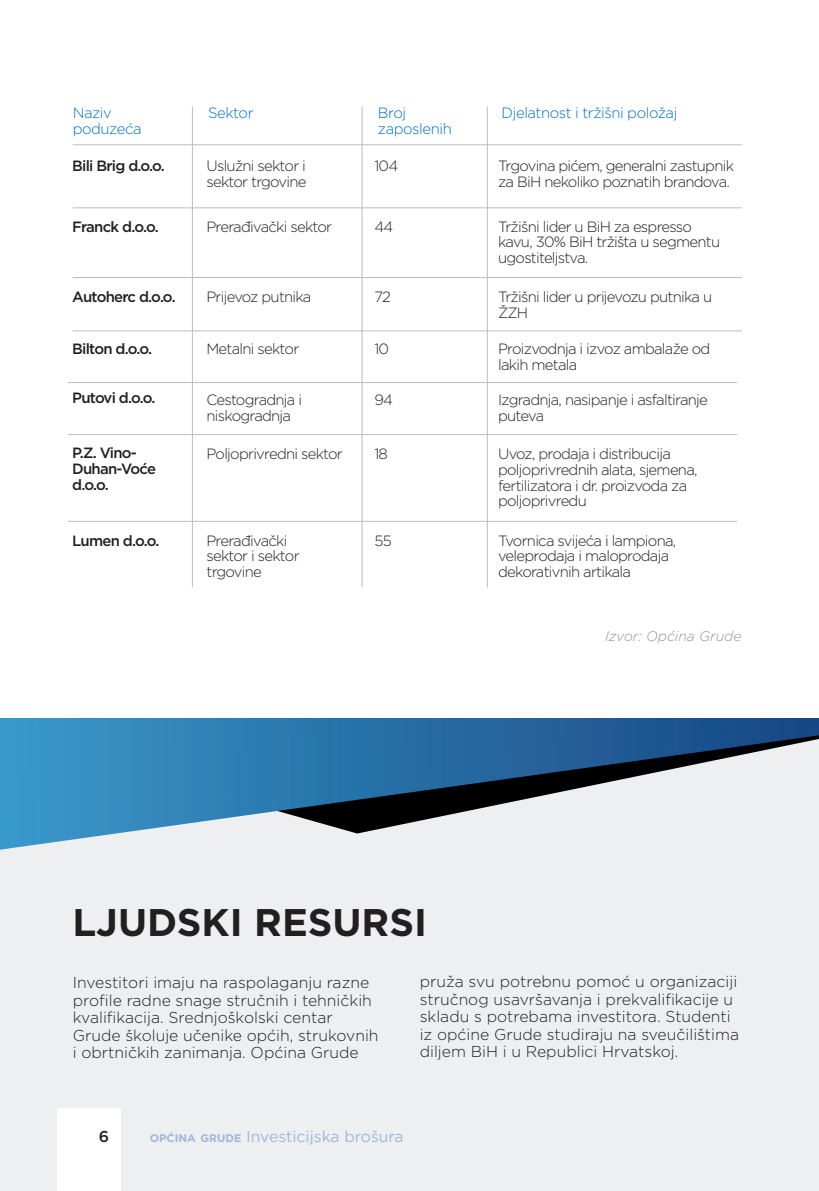
<style>
.page{position:relative;width:819px;height:1191px;background:#fff}
.page>*{position:absolute;margin:0;border:0;box-sizing:border-box;transform-origin:0 0}
.t1{font:700 38.5px "Gotham";color:#231f20}
.t2{font:300 15.75px/17.5px "Gotham";color:#231f20}
.t3{font:15.75px "Gotham";color:#a2b7db}
.t4{font:500 15.75px "Gotham";color:#231f20}
.t5{font:300 14.88px/15.8px "Gotham";letter-spacing:-.05em;color:#231f20}
.t6{font:500 14.88px/15.8px "Gotham";letter-spacing:-.05em;color:#231f20}
.t7{font:300 14.88px/15.8px "Gotham";letter-spacing:-.03em;color:#0671ba}
.t8{font:italic 300 14px "Gotham";color:#939598}
.s1{font-weight:700;font-size:11.03px}
</style>
<div class="page">
<div style="left:0;top:718px;width:819px;height:473px;background:#edeff0"></div>
<hr style="left:73px;top:144px;width:669px;height:1px;background:#bcbdc0">
<hr style="left:73px;top:207px;width:669px;height:1px;background:#bcbdc0">
<hr style="left:73px;top:277px;width:669px;height:1px;background:#bcbdc0">
<hr style="left:73px;top:330px;width:669px;height:1px;background:#bcbdc0">
<hr style="left:192px;top:106px;width:1px;height:481px;background:#bcbdc0">
<hr style="left:362px;top:106px;width:1px;height:481px;background:#bcbdc0">
<hr style="left:487px;top:106px;width:1px;height:481px;background:#bcbdc0">
<hr style="left:68px;top:382px;width:669px;height:1px;background:#bcbdc0">
<hr style="left:68px;top:434px;width:669px;height:1px;background:#bcbdc0">
<hr style="left:68px;top:521px;width:669px;height:1px;background:#bcbdc0">
<svg style="left:0;top:718px;width:819px;height:131px"></svg>
<div style="left:57px;top:1109px;width:63px;height:82px;background:#fff"></div>
<p class="t7" style="left:73px;top:105px;width:70px">Naziv poduzeća</p>
<p class="t7" style="left:208px;top:105px;width:47px">Sektor</p>
<p class="t7" style="left:378px;top:105px;width:75px">Broj zaposlenih</p>
<p class="t7" style="left:501px;top:105px;width:177px">Djelatnost i tržišni položaj</p>
<p class="t6" style="left:72px;top:158px;width:94px">Bili Brig d.o.o.</p>
<p class="t5" style="left:206px;top:158px;width:102px">Uslužni sektor i sektor trgovine</p>
<p class="t5" style="left:206px;top:218px;width:127px">Prerađivački sektor</p>
<p class="t5" style="left:498px;top:158px;width:237px">Trgovina pićem, generalni zastupnik za BiH nekoliko poznatih brandova.</p>
<p class="t5" style="left:498px;top:218px;width:223px">Tržišni lider u BiH za espresso kavu, 30% BiH tržišta u segmentu ugostiteljstva.</p>
<p class="t5" style="left:498px;top:288px;width:215px">Tržišni lider u prijevozu putnika u<br>ŽZH</p>
<p class="t5" style="left:374px;top:158px;width:25px">104</p>
<p class="t6" style="left:72px;top:218px;width:88px">Franck d.o.o.</p>
<p class="t5" style="left:374px;top:218px;width:21px">44</p>
<p class="t6" style="left:72px;top:288px;width:105px">Autoherc d.o.o.</p>
<p class="t5" style="left:206px;top:288px;width:107px">Prijevoz putnika</p>
<p class="t5" style="left:374px;top:288px;width:18px">72</p>
<p class="t6" style="left:72px;top:341px;width:82px">Bilton d.o.o.</p>
<p class="t6" style="left:72px;top:390px;width:85px">Putovi d.o.o.</p>
<p class="t6" style="left:72px;top:445px;width:85px">P.Z. Vino-<br>Duhan-Voće d.o.o.</p>
<p class="t6" style="left:72px;top:532px;width:89px">Lumen d.o.o.</p>
<p class="t5" style="left:206px;top:340px;width:94px">Metalni sektor</p>
<p class="t5" style="left:206px;top:391px;width:97px">Cestogradnja i niskogradnja</p>
<p class="t5" style="left:206px;top:445px;width:138px">Poljoprivredni sektor</p>
<p class="t5" style="left:206px;top:532px;width:95px">Prerađivački sektor i sektor trgovine</p>
<p class="t5" style="left:374px;top:340px;width:16px">10</p>
<p class="t5" style="left:374px;top:391px;width:20px">94</p>
<p class="t5" style="left:374px;top:445px;width:15px">18</p>
<p class="t5" style="left:374px;top:532px;width:19px">55</p>
<p class="t5" style="left:498px;top:340px;width:214px">Proizvodnja i izvoz ambalaže od lakih metala</p>
<p class="t5" style="left:498px;top:391px;width:211px">Izgradnja, nasipanje i asfaltiranje puteva</p>
<p class="t5" style="left:498px;top:445px;width:201px">Uvoz, prodaja i distribucija poljoprivrednih alata, sjemena, fertilizatora i dr. proizvoda za poljoprivredu</p>
<p class="t5" style="left:498px;top:532px;width:180px">Tvornica svijeća i lampiona, veleprodaja i maloprodaja dekorativnih artikala</p>
<p class="t8" style="left:605px;top:627px;width:138px">Izvor: Općina Grude</p>
<h1 class="t1" style="left:72px;top:897px;width:356px">LJUDSKI RESURSI</h1>
<p class="t2" style="left:73px;top:973px;width:307px">Investitori imaju na raspolaganju razne profile radne snage stručnih i tehničkih kvalifikacija. Srednjoškolski centar Grude školuje učenike općih, strukovnih i obrtničkih zanimanja. Općina Grude</p>
<p class="t2" style="left:419px;top:972px;width:321px">pruža svu potrebnu pomoć u organizaciji stručnog usavršavanja i prekvalifikacije u skladu s potrebama investitora. Studenti iz općine Grude studiraju na sveučilištima diljem BiH i u Republici Hrvatskoj.</p>
<p class="t4" style="left:99px;top:1126px;width:12px">6</p>
<p class="t3" style="left:150px;top:1126px;width:255px"><span class="s1">OPĆINA GRUDE</span> Investicijska brošura</p>
</div>
